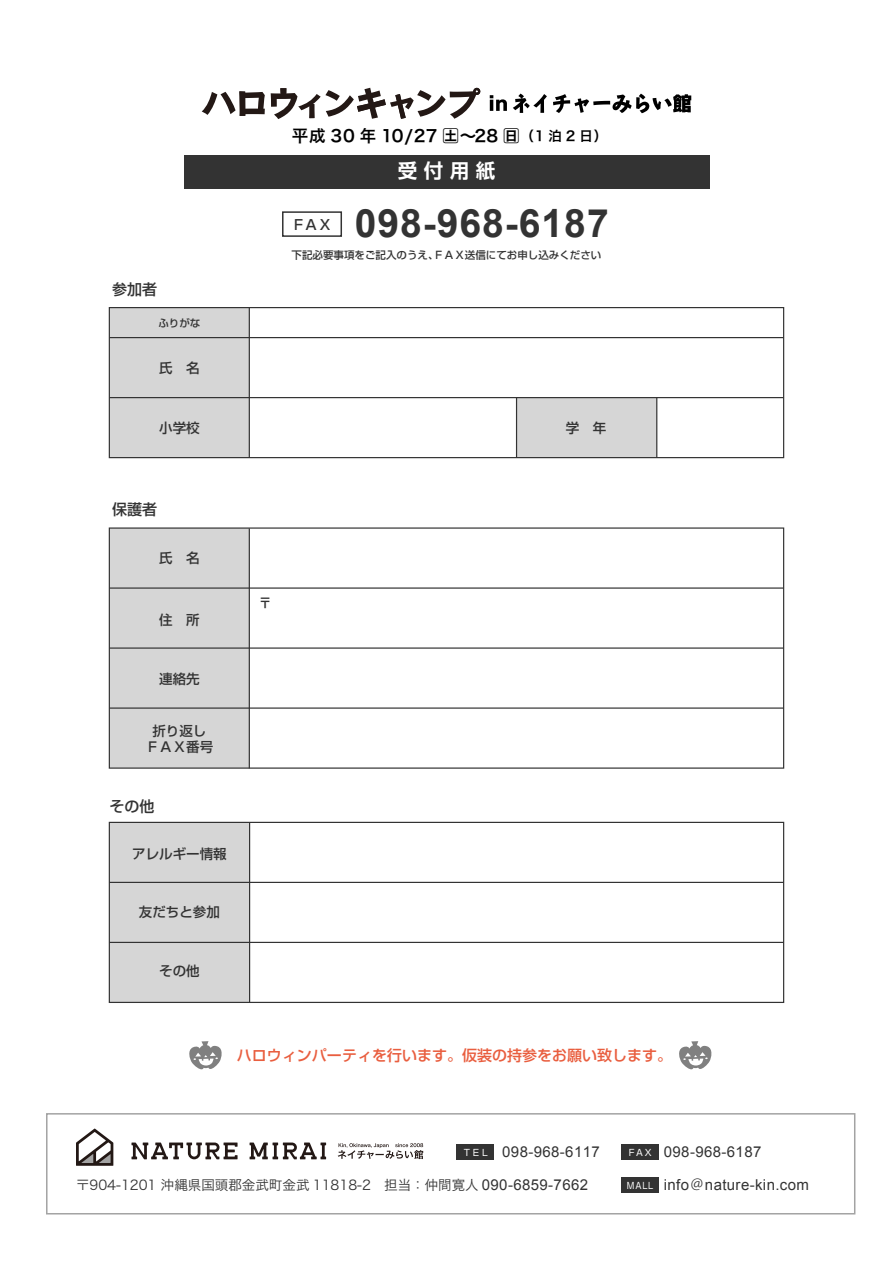
<style>
.page{position:relative;width:893px;height:1263px;background:#fff}
.page>*{position:absolute;margin:0;border:0;box-sizing:border-box;transform-origin:0 0}
.t1{font:700 39px "Arial";letter-spacing:.025em;color:#333}
.t2{font:700 19.5px "Shin Go Pro De";color:#fff}
.t3{font:16.5px "Hira Kaku Pro W6";letter-spacing:.01em;color:#000}
.t4{font:15px "Arial";letter-spacing:.025em;color:#333}
.t5{font:500 15px "Shin Go Pro";color:#e95e3f}
.t6{font:500 15px "Shin Go Pro";color:#333}
.t7{font:500 13.95px "Shin Go Pro";color:#333}
.t8{font:13.5px "Hira Kaku Pro W3";color:#333}
.t9{font:500 13.5px/16.5px "Shin Go Pro";color:#333;text-align:center}
.t10{font:500 10.5px "Shin Go Pro";color:#333}
.s1{font-size:13.5px}
.s2{font-family:"Shin Go Pro";font-size:9px;color:#fff}
.s3{font-family:"Arial";font-size:15px}
.s4{font-family:"Koz Go Pr 6 N"}
</style>
<div class="page">
<div style="left:46px;top:1113px;width:809px;height:101px;border:2px solid #a3a3a3"></div>
<div style="left:184px;top:156px;width:525px;height:33px;background:#333"></div>
<svg style="left:250px;top:1142px;width:76px;height:17px"></svg>
<svg style="left:131px;top:1142px;width:107px;height:17px"></svg>
<svg style="left:76px;top:1128px;width:37px;height:38px"></svg>
<svg style="left:338px;top:1143px;width:85px;height:16px"></svg>
<div style="left:456px;top:1144px;width:38px;height:15px;background:#333"></div>
<div style="left:621px;top:1144px;width:37px;height:15px;background:#333"></div>
<div style="left:282px;top:211px;width:60px;height:26px;border:2px solid #333"></div>
<div style="left:109px;top:308px;width:141px;height:150px;background:#d6d6d6"></div>
<div style="left:516px;top:398px;width:141px;height:60px;background:#d6d6d6"></div>
<div style="left:109px;top:307px;width:675px;height:151px;border:1px solid #333"></div>
<hr style="left:109px;top:337px;width:675px;height:1px;background:#333">
<hr style="left:109px;top:397px;width:675px;height:1px;background:#333">
<hr style="left:249px;top:308px;width:1px;height:150px;background:#333">
<hr style="left:516px;top:398px;width:1px;height:60px;background:#333">
<hr style="left:656px;top:398px;width:1px;height:60px;background:#333">
<div style="left:109px;top:528px;width:141px;height:240px;background:#d6d6d6"></div>
<div style="left:109px;top:527px;width:675px;height:242px;border:1px solid #333"></div>
<hr style="left:109px;top:587px;width:675px;height:2px;background:#333">
<hr style="left:109px;top:647px;width:675px;height:2px;background:#333">
<hr style="left:109px;top:707px;width:675px;height:2px;background:#333">
<hr style="left:249px;top:528px;width:1px;height:240px;background:#333">
<div style="left:109px;top:822px;width:141px;height:180px;background:#d6d6d6"></div>
<div style="left:109px;top:822px;width:675px;height:181px;border:1px solid #333"></div>
<hr style="left:109px;top:882px;width:675px;height:1px;background:#333">
<hr style="left:109px;top:942px;width:675px;height:1px;background:#333">
<hr style="left:249px;top:822px;width:1px;height:180px;background:#333">
<svg style="left:202px;top:91px;width:63px;height:25px"></svg>
<svg style="left:271px;top:88px;width:209px;height:31px"></svg>
<svg style="left:513px;top:94px;width:34px;height:19px"></svg>
<svg style="left:553px;top:94px;width:138px;height:19px"></svg>
<svg style="left:490px;top:95px;width:17px;height:16px"></svg>
<svg style="left:189px;top:1041px;width:33px;height:29px"></svg>
<svg style="left:679px;top:1041px;width:33px;height:29px"></svg>
<div style="left:621px;top:1177px;width:37px;height:15px;background:#333"></div>
<p class="t3" style="left:292px;top:121px;width:317px">平成 30 年 10/27 土～28 日<span class="s1">（1 泊 2 日）</span></p>
<h2 class="t2" style="left:398px;top:155px;width:99px">受 付 用 紙</h2>
<p class="t6" style="left:112px;top:277px;width:46px">参加者</p>
<p class="t10" style="left:158px;top:314px;width:43px">ふりがな</p>
<p class="t9" style="left:159px;top:358px;width:42px">氏　名</p>
<p class="t7" style="left:294px;top:213px;width:38px">FAX</p>
<h1 class="t1" style="left:355px;top:197px;width:255px">098-968-6187</h1>
<p class="t10" style="left:292px;top:246px;width:311px">下記必要事項をご記入のうえ、ＦＡＸ送信にてお申し込みください</p>
<p class="t9" style="left:159px;top:418px;width:42px">小学校</p>
<p class="t9" style="left:566px;top:418px;width:42px">学　年</p>
<p class="t6" style="left:112px;top:497px;width:46px">保護者</p>
<p class="t9" style="left:159px;top:548px;width:42px">氏　名</p>
<p class="t9" style="left:159px;top:610px;width:42px">住　所</p>
<p class="t9" style="left:159px;top:669px;width:42px">連絡先</p>
<p class="t9" style="left:146px;top:721px;width:69px">折り返し<br>ＦＡＸ番号</p>
<p class="t6" style="left:109px;top:794px;width:46px">その他</p>
<p class="t9" style="left:132px;top:844px;width:96px">アレルギー情報</p>
<p class="t9" style="left:139px;top:902px;width:82px">友だちと参加</p>
<p class="t9" style="left:159px;top:961px;width:42px">その他</p>
<p class="t9" style="left:259px;top:593px;width:15px">〒</p>
<p class="t5" style="left:237px;top:1042px;width:436px">ハロウィンパーティを行います。仮装の持参をお願い致します。</p>
<p class="t4" style="left:462px;top:1142px;width:139px"><span class="s2">ＴＥＬ</span> 098-968-6117</p>
<p class="t4" style="left:629px;top:1142px;width:134px"><span class="s2">F A X</span> 098-968-6187</p>
<p class="t8" style="left:76px;top:1173px;width:514px">〒904-1201 沖縄県国頭郡金武町金武 11818-2 担当：仲間寛人 <span class="s3">090-6859-7662</span></p>
<p class="t4" style="left:627px;top:1175px;width:184px"><span class="s2">MALL</span> info<span class="s4">＠</span>nature-kin.com</p>
</div>
